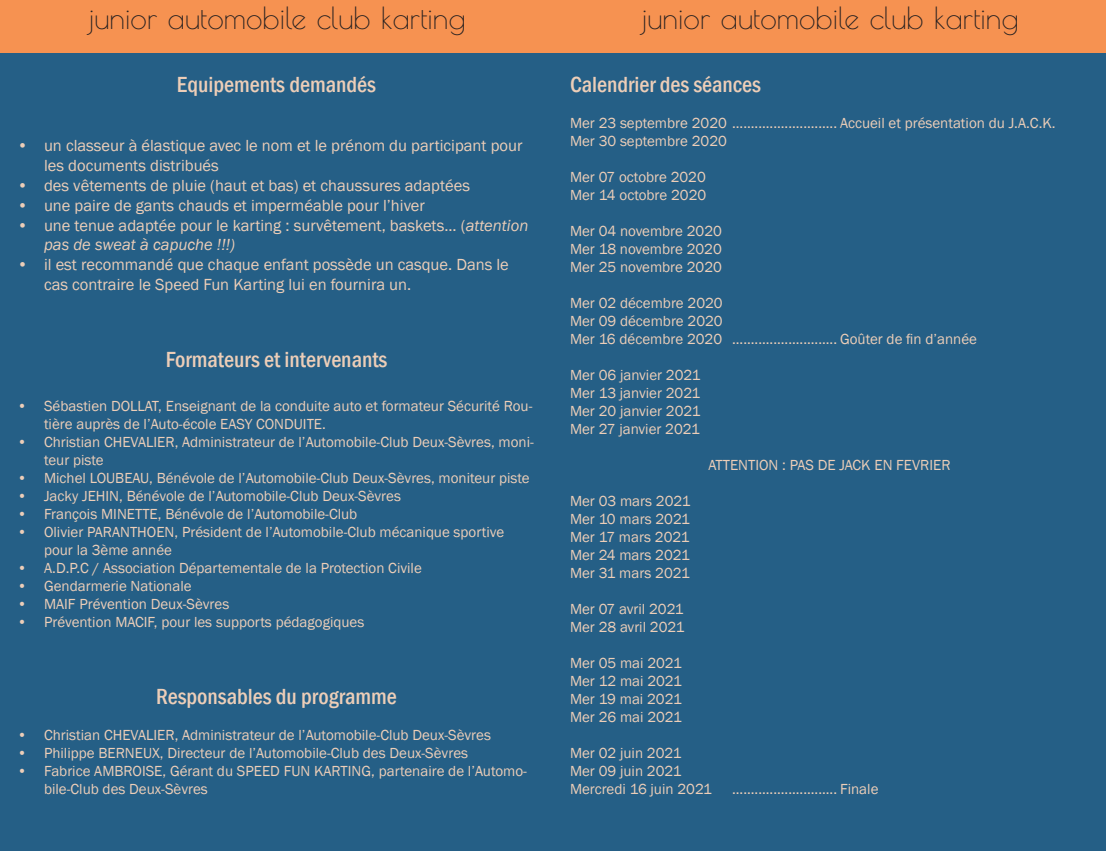
<style>
.page{position:relative;width:1106px;height:851px;background:#fff}
.page>*{position:absolute;margin:0;border:0;box-sizing:border-box;transform-origin:0 0}
.t1{font:30px "Poiret One";color:#231f20}
.t2{font:500 condensed 22.5px "Franklin Gothic";color:#edceb8}
.t3{font:16.5px/19.8px "Franklin Gothic";color:#edceb8}
.t4{font:15px/18px "Franklin Gothic";color:#edceb8}
.s1{font-style:italic}
</style>
<div class="page">
<div style="left:0;top:0;width:553px;height:850px;background:#255f86"></div>
<div style="left:0;top:0;width:553px;height:52px;background:#f69251"></div>
<div style="left:553px;top:0;width:553px;height:850px;background:#255f86"></div>
<div style="left:553px;top:0;width:553px;height:52px;background:#f69251"></div>
<h1 class="t1" style="left:87px;top:0;width:380px">junior automobile club karting</h1>
<h2 class="t2" style="left:177px;top:70px;width:200px">Equipements demandés</h2>
<p class="t3" style="left:44px;top:136px;width:480px;text-indent:-27px">• un classeur à élastique avec le nom et le prénom du participant pour les documents distribués</p>
<p class="t3" style="left:17px;top:176px;width:454px">• des vêtements de pluie (haut et bas) et chaussures adaptées</p>
<p class="t3" style="left:17px;top:196px;width:409px">• une paire de gants chauds et imperméable pour l’hiver</p>
<p class="t3" style="left:44px;top:215px;width:486px;text-indent:-27px">• une tenue adaptée pour le karting : survêtement, baskets... (<span class="s1">attention pas de sweat à capuche !!!)</span></p>
<p class="t3" style="left:44px;top:255px;width:466px;text-indent:-27px">• il est recommandé que chaque enfant possède un casque. Dans le cas contraire le Speed Fun Karting lui en fournira un.</p>
<h2 class="t2" style="left:166px;top:345px;width:223px">Formateurs et intervenants</h2>
<p class="t4" style="left:44px;top:397px;width:490px;text-indent:-27px">• Sébastien DOLLAT, Enseignant de la conduite auto et formateur Sécurité Rou&shy;tière auprès de l’Auto-école EASY CONDUITE.</p>
<p class="t4" style="left:44px;top:433px;width:491px;text-indent:-27px">• Christian CHEVALIER, Administrateur de l’Automobile-Club Deux-Sèvres, moni&shy;teur piste</p>
<p class="t4" style="left:17px;top:469px;width:514px">• Michel LOUBEAU, Bénévole de l’Automobile-Club Deux-Sèvres, moniteur piste</p>
<p class="t4" style="left:17px;top:487px;width:385px">• Jacky JEHIN, Bénévole de l’Automobile-Club Deux-Sèvres</p>
<p class="t4" style="left:17px;top:505px;width:342px">• François MINETTE, Bénévole de l’Automobile-Club</p>
<p class="t4" style="left:44px;top:523px;width:462px;text-indent:-27px">• Olivier PARANTHOEN, Président de l’Automobile-Club mécanique sportive pour la 3ème année</p>
<p class="t4" style="left:17px;top:559px;width:406px">• A.D.P.C / Association Départementale de la Protection Civile</p>
<p class="t4" style="left:17px;top:577px;width:176px">• Gendarmerie Nationale</p>
<p class="t4" style="left:17px;top:595px;width:214px">• MAIF Prévention Deux-Sèvres</p>
<p class="t4" style="left:17px;top:613px;width:349px">• Prévention MACIF, pour les supports pédagogiques</p>
<h2 class="t2" style="left:156px;top:682px;width:242px">Responsables du programme</h2>
<p class="t4" style="left:17px;top:726px;width:475px">• Christian CHEVALIER, Administrateur de l’Automobile-Club Deux-Sèvres</p>
<p class="t4" style="left:17px;top:744px;width:452px">• Philippe BERNEUX, Directeur de l’Automobile-Club des Deux-Sèvres</p>
<p class="t4" style="left:44px;top:762px;width:484px;text-indent:-27px">• Fabrice AMBROISE, Gérant du SPEED FUN KARTING, partenaire de l’Automo&shy;bile-Club des Deux-Sèvres</p>
<h1 class="t1" style="left:640px;top:0;width:380px">junior automobile club karting</h1>
<h2 class="t2" style="left:570px;top:70px;width:192px">Calendrier des séances</h2>
<p class="t4" style="left:570px;top:114px;width:487px">Mer 23 septembre 2020 ............................ Accueil et présentation du J.A.C.K.<br>Mer 30 septembre 2020</p>
<p class="t4" style="left:570px;top:168px;width:138px">Mer 07 octobre 2020<br>Mer 14 octobre 2020</p>
<p class="t4" style="left:570px;top:222px;width:153px;text-align:justify">Mer 04 novembre 2020<br>Mer 18 novembre 2020<br>Mer 25 novembre 2020</p>
<p class="t4" style="left:570px;top:294px;width:408px">Mer 02 décembre 2020<br>Mer 09 décembre 2020<br>Mer 16 décembre 2020 ............................ Goûter de fin d’année</p>
<p class="t4" style="left:570px;top:366px;width:132px;text-align:justify">Mer 06 janvier 2021<br>Mer 13 janvier 2021<br>Mer 20 janvier 2021<br>Mer 27 janvier 2021</p>
<p class="t4" style="left:708px;top:456px;width:244px">ATTENTION : PAS DE JACK EN FEVRIER</p>
<p class="t4" style="left:570px;top:492px;width:122px;text-align:justify">Mer 03 mars 2021<br>Mer 10 mars 2021<br>Mer 17 mars 2021<br>Mer 24 mars 2021<br>Mer 31 mars 2021</p>
<p class="t4" style="left:570px;top:600px;width:116px">Mer 07 avril 2021<br>Mer 28 avril 2021</p>
<p class="t4" style="left:570px;top:654px;width:113px;text-align:justify">Mer 05 mai 2021<br>Mer 12 mai 2021<br>Mer 19 mai 2021<br>Mer 26 mai 2021</p>
<p class="t4" style="left:570px;top:744px;width:144px">Mer 02 juin 2021<br>Mer 09 juin 2021<br>Mercredi 16 juin 2021</p>
<p class="t4" style="left:732px;top:780px;width:148px">............................ Finale</p>
</div>
